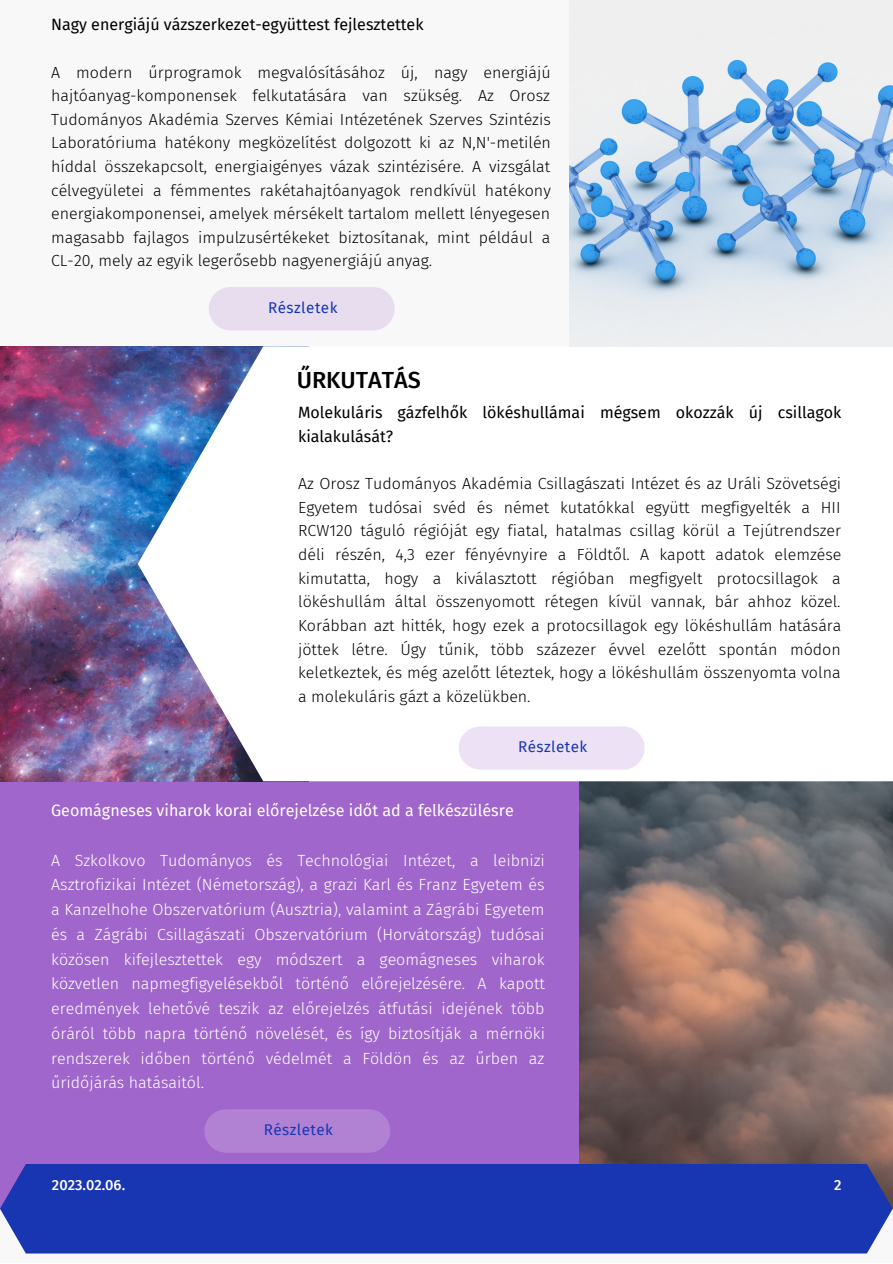
<style>
.page{position:relative;width:893px;height:1264px;background:#fff}
.page>*{position:absolute;margin:0;border:0;box-sizing:border-box;transform-origin:0 0}
.t1{font:500 23.25px "Fira Sans";color:#000}
.t2{font:300 16.05px/23.5px "Fira Sans";color:#000;text-align:justify}
.t3{font:300 16.05px/24.8px "Fira Sans";color:#fff;text-align:justify}
.t4{font:16.05px/23.5px "Fira Sans";color:#000}
.t5{font:16.05px "Fira Sans";color:#fff}
.t6{font:15.3px "Fira Sans";letter-spacing:.03em;color:#1836b2}
.t7{font:500 14.55px "Fira Sans";color:#fff}
</style>
<div class="page">
<div style="left:0;top:0;width:892px;height:1262px;background:#f8f8f8"></div>
<div style="left:0;top:781px;width:627px;height:427px;background:#a066cb"></div>
<img style="left:580px;top:781px;width:312px;height:382px">
<img style="left:0;top:346px;width:138px;height:435px">
<div style="left:0;top:1163px;width:892px;height:90px;background:#1836b2"></div>
<svg style="left:138px;top:346px;width:710px;height:435px"></svg>
<div style="left:209px;top:287px;width:185px;height:43px;background:#e7ddef;border-radius:21px"></div>
<div style="left:458px;top:726px;width:186px;height:43px;background:#ede2f5;border-radius:21px"></div>
<div style="left:204px;top:1109px;width:186px;height:43px;background:#b182d4;border-radius:21px"></div>
<img style="left:569px;top:3px;width:323px;height:343px">
<p class="t4" style="left:51px;top:13px;width:374px">Nagy energiájú vázszerkezet-együttest fejlesztettek</p>
<p class="t2" style="left:51px;top:60px;width:501px">A modern űrprogramok megvalósításához új, nagy energiájú hajtóanyag-komponensek felkutatására van szükség. Az Orosz Tudományos Akadémia Szerves Kémiai Intézetének Szerves Szintézis Laboratóriuma hatékony megközelítést dolgozott ki az N,N'-metilén híddal összekapcsolt, energiaigényes vázak szintézisére. A vizsgálat célvegyületei a fémmentes rakétahajtóanyagok rendkívül hatékony energiakomponensei, amelyek mérsékelt tartalom mellett lényegesen magasabb fajlagos impulzusértékeket biztosítanak, mint például a CL-20, mely az egyik legerősebb nagyenergiájú anyag.</p>
<p class="t6" style="left:268px;top:299px;width:71px">Részletek</p>
<h1 class="t1" style="left:297px;top:366px;width:126px">ŰRKUTATÁS</h1>
<p class="t4" style="left:298px;top:401px;width:545px">Molekuláris gázfelhők lökéshullámai mégsem okozzák új csillagok kialakulását?</p>
<p class="t2" style="left:298px;top:472px;width:545px">Az Orosz Tudományos Akadémia Csillagászati Intézet és az Uráli Szövetségi Egyetem tudósai svéd és német kutatókkal együtt megfigyelték a HII RCW120 táguló régióját egy fiatal, hatalmas csillag körül a Tejútrendszer déli részén, 4,3 ezer fényévnyire a Földtől. A kapott adatok elemzése kimutatta, hogy a kiválasztott régióban megfigyelt protocsillagok a lökéshullám által összenyomott rétegen kívül vannak, bár ahhoz közel.<br>Korábban azt hitték, hogy ezek a protocsillagok egy lökéshullám hatására jöttek létre. Úgy tűnik, több százezer évvel ezelőtt spontán módon keletkeztek, és még azelőtt léteztek, hogy a lökéshullám összenyomta volna a molekuláris gázt a közelükben.</p>
<p class="t6" style="left:518px;top:738px;width:71px">Részletek</p>
<p class="t5" style="left:51px;top:801px;width:464px">Geomágneses viharok korai előrejelzése időt ad a felkészülésre</p>
<p class="t3" style="left:51px;top:848px;width:495px">A Szkolkovo Tudományos és Technológiai Intézet, a leibnizi Asztrofizikai Intézet (Németország), a grazi Karl és Franz Egyetem és a Kanzelhohe Obszervatórium (Ausztria), valamint a Zágrábi Egyetem és a Zágrábi Csillagászati Obszervatórium (Horvátország) tudósai közösen kifejlesztettek egy módszert a geomágneses viharok közvetlen napmegfigyelésekből történő előrejelzésére. A kapott eredmények lehetővé teszik az előrejelzés átfutási idejének több óráról több napra történő növelését, és így biztosítják a mérnöki rendszerek időben történő védelmét a Földön és az űrben az űridőjárás hatásaitól.</p>
<p class="t6" style="left:264px;top:1120px;width:71px">Részletek</p>
<p class="t7" style="left:52px;top:1176px;width:75px">2023.02.06.</p>
<p class="t7" style="left:834px;top:1176px;width:9px">2</p>
</div>
